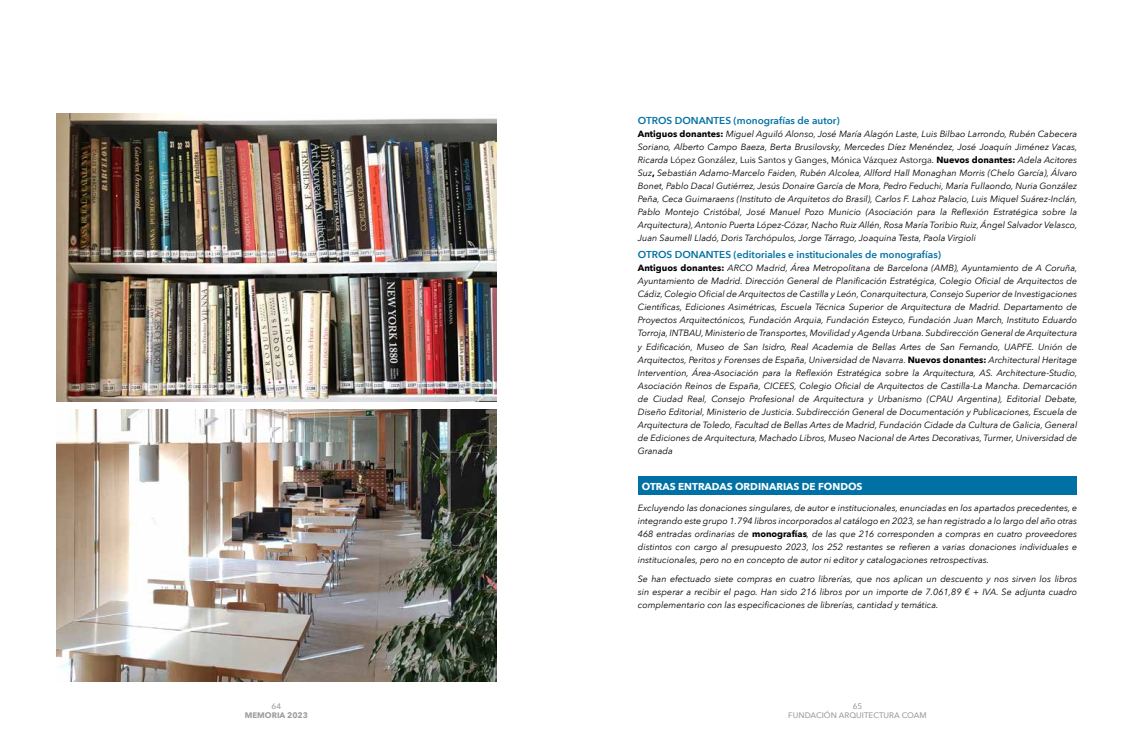
<style>
.page{position:relative;width:1134px;height:738px;background:#fff}
.page>*{position:absolute;margin:0;border:0;box-sizing:border-box;transform-origin:0 0}
.t1{font:600 10px "Avenir Next";color:#0071a4}
.t2{font:700 10px "Avenir Next";color:#fff}
.t3{font:italic 9px/13px "Avenir Next";color:#000;text-align:justify}
.t4{font:500 8px/9.6px "Avenir Next";color:#9d9d9c;text-align:center}
.t5{font:700 8px "Avenir Next";color:#9d9d9c}
.s1{font-weight:700;font-style:normal}
.s2{font-style:normal}
</style>
<div class="page">
<div style="left:638px;top:476px;width:438px;height:18px;background:#0071a4"></div>
<img style="left:57px;top:113px;width:439px;height:288px">
<img style="left:57px;top:409px;width:439px;height:271px">
<p class="t1" style="left:638px;top:111px;width:203px">OTROS DONANTES (monografías de autor)</p>
<p class="t3" style="left:638px;top:126px;width:441px"><span class="s1">Antiguos donantes:</span> Miguel Aguiló Alonso, José María Alagón Laste, Luis Bilbao Larrondo, Rubén Cabecera Soriano, Alberto Campo Baeza, Berta Brusilovsky, Mercedes Díez Menéndez, José Joaquín Jiménez Vacas, Ricarda <span class="s2">López González, Luis Santos y Ganges, Mónica Vázquez Astorga</span>. <span class="s1">Nuevos donantes:</span> Adela Acitores Suz<span class="s1">,</span> Sebastián Adamo-Marcelo Faiden, Rubén Alcolea, Allford Hall Monaghan Morris (Chelo García), Álvaro Bonet, Pablo Dacal Gutiérrez, Jesús Donaire García de Mora, Pedro Feduchi, María Fullaondo, Nuria González Peña, Ceca Guimaraens (Instituto de Arquitetos do Brasil), Carlos F. Lahoz Palacio, Luis Miquel Suárez-Inclán, Pablo Montejo Cristóbal, José Manuel Pozo Municio (Asociación para la Reflexión Estratégica sobre la Arquitectura), Antonio Puerta López-Cózar, Nacho Ruiz Allén, Rosa María Toribio Ruiz, Ángel Salvador Velasco, Juan Saumell Lladó, Doris Tarchópulos, Jorge Tárrago, Joaquina Testa, Paola Virgioli</p>
<p class="t1" style="left:638px;top:246px;width:305px">OTROS DONANTES (editoriales e institucionales de monografías)</p>
<p class="t3" style="left:638px;top:261px;width:441px"><span class="s1">Antiguos donantes:</span> ARCO Madrid, Área Metropolitana de Barcelona (AMB), Ayuntamiento de A Coruña, Ayuntamiento de Madrid. Dirección General de Planificación Estratégica, Colegio Oficial de Arquitectos de Cádiz, Colegio Oficial de Arquitectos de Castilla y León, Conarquitectura, Consejo Superior de Investigaciones Científicas, Ediciones Asimétricas, Escuela Técnica Superior de Arquitectura de Madrid. Departamento de Proyectos Arquitectónicos, Fundación Arquia, Fundación Esteyco, Fundación Juan March, Instituto Eduardo Torroja, INTBAU, Ministerio de Transportes, Movilidad y Agenda Urbana. Subdirección General de Arquitectura y Edificación, Museo de San Isidro, Real Academia de Bellas Artes de San Fernando, UAPFE. Unión de Arquitectos, Peritos y Forenses de España, Universidad de Navarra. <span class="s1">Nuevos donantes:</span> Architectural Heritage Intervention, Área-Asociación para la Reflexión Estratégica sobre la Arquitectura, AS. Architecture-Studio, Asociación Reinos de España, CICEES, Colegio Oficial de Arquitectos de Castilla-La Mancha. Demarcación de Ciudad Real, Consejo Profesional de Arquitectura y Urbanismo (CPAU Argentina), Editorial Debate, Diseño Editorial, Ministerio de Justicia. Subdirección General de Documentación y Publicaciones, Escuela de Arquitectura de Toledo, Facultad de Bellas Artes de Madrid, Fundación Cidade da Cultura de Galicia, General de Ediciones de Arquitectura, Machado Libros, Museo Nacional de Artes Decorativas, Turmer, Universidad de Granada</p>
<p class="t2" style="left:642px;top:478px;width:222px">OTRAS ENTRADAS ORDINARIAS DE FONDOS</p>
<p class="t3" style="left:638px;top:501px;width:441px">Excluyendo las donaciones singulares, de autor e institucionales, enunciadas en los apartados precedentes, e integrando este grupo 1.794 libros incorporados al catálogo en 2023, se han registrado a lo largo del año otras 468 entradas ordinarias de <span class="s1">monografías</span>, de las que 216 corresponden a compras en cuatro proveedores distintos con cargo al presupuesto 2023, los 252 restantes se refieren a varias donaciones individuales e institucionales, pero no en concepto de autor ni editor y catalogaciones retrospectivas.</p>
<p class="t3" style="left:638px;top:571px;width:441px">Se han efectuado siete compras en cuatro librerías, que nos aplican un descuento y nos sirven los libros sin esperar a recibir el pago. Han sido 216 libros por un importe de 7.061,89 € + IVA. Se adjunta cuadro complementario con las especificaciones de librerías, cantidad y temática.</p>
<p class="t4" style="left:272px;top:700px;width:11px">64</p>
<p class="t5" style="left:245px;top:708px;width:65px">MEMORIA 2023</p>
<p class="t4" style="left:788px;top:700px;width:140px">65<br>FUNDACIÓN ARQUITECTURA COAM</p>
</div>
